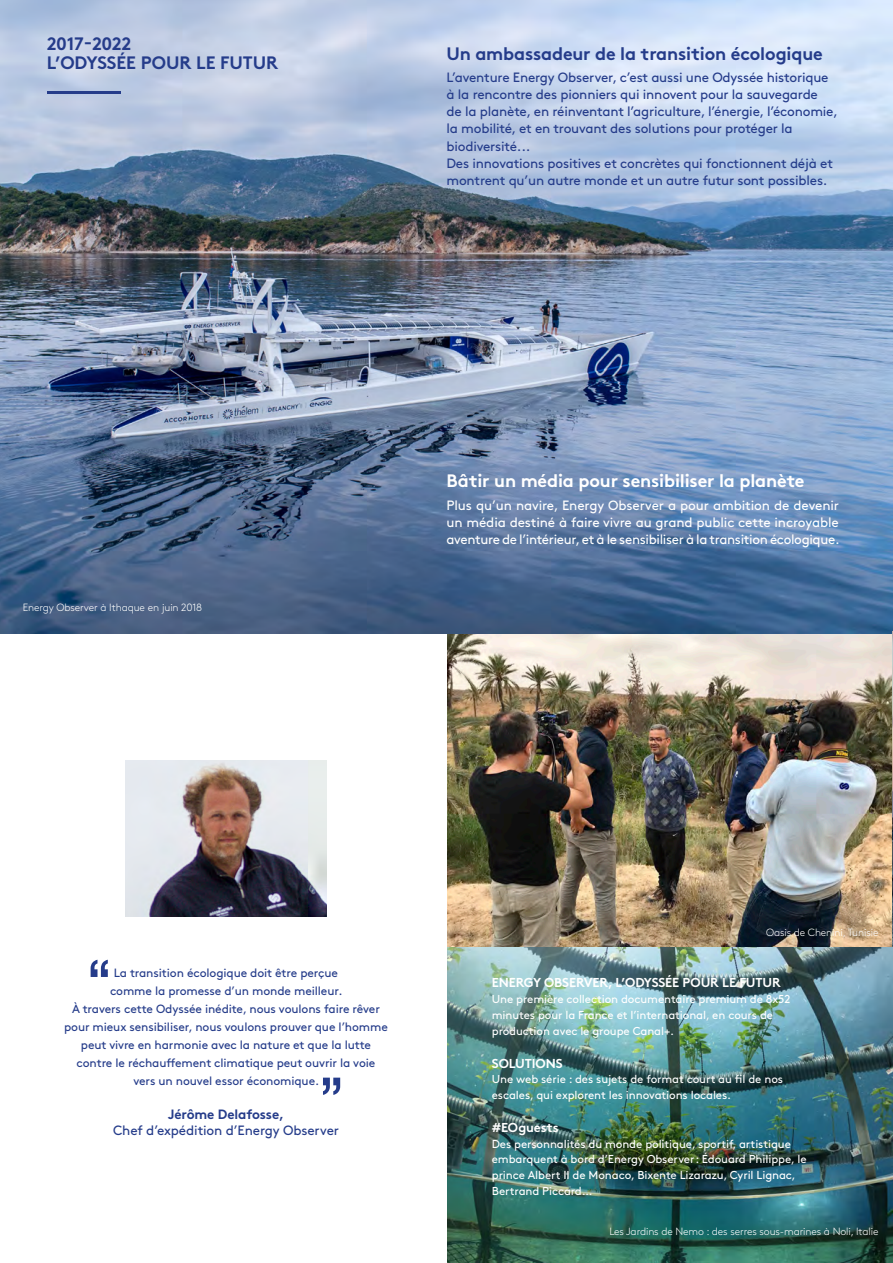
<style>
.page{position:relative;width:893px;height:1263px;background:#fff}
.page>*{position:absolute;margin:0;border:0;box-sizing:border-box;transform-origin:0 0}
.Style_de_paragraphe{font:60px "Bangla Sangam MN";color:#253c8a}
.Style_de_paragraphe-2{font:700 18px "Brown";letter-spacing:-.01em;color:#253c8a}
.Style_de_paragraphe-3{font:700 18px "Brown";letter-spacing:-.01em;color:#fff}
.Style_de_paragraphe-4{font:13.5px "Brown";letter-spacing:-.015em;color:#253c8a}
.Style_de_paragraphe-5{font:13.5px/17.2px "Brown";letter-spacing:-.025em;color:#fff;text-align:justify}
.Style_de_paragraphe-6{font:700 13.5px "Brown";letter-spacing:-.01em;color:#253c8a}
.Style_de_paragraphe-7{font:700 12.9px "Brown";letter-spacing:-.01em;color:#fff}
.Style_de_paragraphe-8{font:12px "Brown";letter-spacing:-.01em;color:#253c8a}
.Style_de_paragraphe-9{font:11.55px/15.9px "Brown";letter-spacing:-.01em;color:#fff}
.Style_de_paragraphe-10{font:300 10.5px "Brown";letter-spacing:-.01em;color:#fff}
</style>
<div class="page">
<img style="left:447px;top:634px;width:446px;height:629px">
<img style="left:0;top:0;width:892px;height:634px">
<img style="left:125px;top:760px;width:202px;height:157px">
<hr style="left:47px;top:91px;width:73px;height:3px;background:#253c8a">
<hr style="left:892px;top:0;width:1px;height:638px;background:#253c8a">
<img style="left:892px;top:631px;width:1px;height:315px">
<p class="Style_de_paragraphe-2" style="left:47px;top:29px;width:86px">2017-2022</p>
<p class="Style_de_paragraphe-2" style="left:47px;top:49px;width:233px">L’ODYSSÉE POUR LE FUTUR</p>
<p class="Style_de_paragraphe-10" style="left:23px;top:599px;width:181px">Energy Observer à Ithaque en juin 2018</p>
<p class="Style_de_paragraphe-2" style="left:446px;top:40px;width:378px">Un ambassadeur de la transition écologique</p>
<p class="Style_de_paragraphe-4" style="left:446px;top:67px;width:384px">L’aventure Energy Observer, c’est aussi une Odyssée historique</p>
<p class="Style_de_paragraphe-4" style="left:446px;top:84px;width:373px">à la rencontre des pionniers qui innovent pour la sauvegarde</p>
<p class="Style_de_paragraphe-4" style="left:446px;top:101px;width:393px">de la planète, en réinventant l’agriculture, l’énergie, l’économie,</p>
<p class="Style_de_paragraphe-4" style="left:446px;top:118px;width:348px">la mobilité, et en trouvant des solutions pour protéger la</p>
<p class="Style_de_paragraphe-4" style="left:446px;top:136px;width:85px">biodiversité...</p>
<p class="Style_de_paragraphe-4" style="left:446px;top:153px;width:388px">Des innovations positives et concrètes qui fonctionnent déjà et</p>
<p class="Style_de_paragraphe-4" style="left:446px;top:170px;width:383px">montrent qu’un autre monde et un autre futur sont possibles.</p>
<p class="Style_de_paragraphe-3" style="left:446px;top:466px;width:359px">Bâtir un média pour sensibiliser la planète</p>
<p class="Style_de_paragraphe-5" style="left:446px;top:495px;width:395px">Plus qu’un navire, Energy Observer a pour ambition de devenir un média destiné à faire vivre au grand public cette incroyable aventure de l’intérieur, et à le sensibiliser à la transition écologique.</p>
<p class="Style_de_paragraphe" style="left:86px;top:944px;width:26px">“</p>
<p class="Style_de_paragraphe-8" style="left:114px;top:963px;width:226px">La transition écologique doit être perçue</p>
<p class="Style_de_paragraphe-8" style="left:110px;top:981px;width:234px">comme la promesse d’un monde meilleur.</p>
<p class="Style_de_paragraphe-8" style="left:72px;top:999px;width:309px">À travers cette Odyssée inédite, nous voulons faire rêver</p>
<p class="Style_de_paragraphe-8" style="left:64px;top:1017px;width:325px">pour mieux sensibiliser, nous voulons prouver que l’homme</p>
<p class="Style_de_paragraphe-8" style="left:81px;top:1035px;width:292px">peut vivre en harmonie avec la nature et que la lutte</p>
<p class="Style_de_paragraphe-8" style="left:77px;top:1053px;width:300px">contre le réchauffement climatique peut ouvrir la voie</p>
<p class="Style_de_paragraphe-8" style="left:133px;top:1071px;width:187px">vers un nouvel essor économique.</p>
<p class="Style_de_paragraphe-6" style="left:168px;top:1103px;width:118px">Jérôme Delafosse,</p>
<p class="Style_de_paragraphe-4" style="left:113px;top:1120px;width:227px">Chef d’expédition d’Energy Observer</p>
<p class="Style_de_paragraphe" style="left:319px;top:1060px;width:26px">”</p>
<p class="Style_de_paragraphe-10" style="left:766px;top:924px;width:114px">Oasis de Chenini, Tunisie</p>
<p class="Style_de_paragraphe-7" style="left:492px;top:972px;width:291px">ENERGY OBSERVER, L’ODYSSÉE POUR LE FUTUR</p>
<p class="Style_de_paragraphe-9" style="left:492px;top:990px;width:300px">Une première collection documentaire premium de 8x52 minutes pour la France et l’international, en cours de production avec le groupe Canal+.</p>
<p class="Style_de_paragraphe-7" style="left:492px;top:1053px;width:72px">SOLUTIONS</p>
<p class="Style_de_paragraphe-9" style="left:492px;top:1070px;width:293px">Une web série : des sujets de format court au fil de nos escales, qui explorent les innovations locales.</p>
<p class="Style_de_paragraphe-7" style="left:492px;top:1117px;width:68px">#EOguests</p>
<p class="Style_de_paragraphe-9" style="left:492px;top:1134px;width:316px">Des personnalités du monde politique, sportif, artistique embarquent à bord d’Energy Observer: Édouard Philippe, le prince Albert II de Monaco, Bixente Lizarazu, Cyril Lignac, Bertrand Piccard…</p>
<p class="Style_de_paragraphe-10" style="left:609px;top:1223px;width:271px">Les Jardins de Nemo : des serres sous-marines à Noli, Italie</p>
</div>
